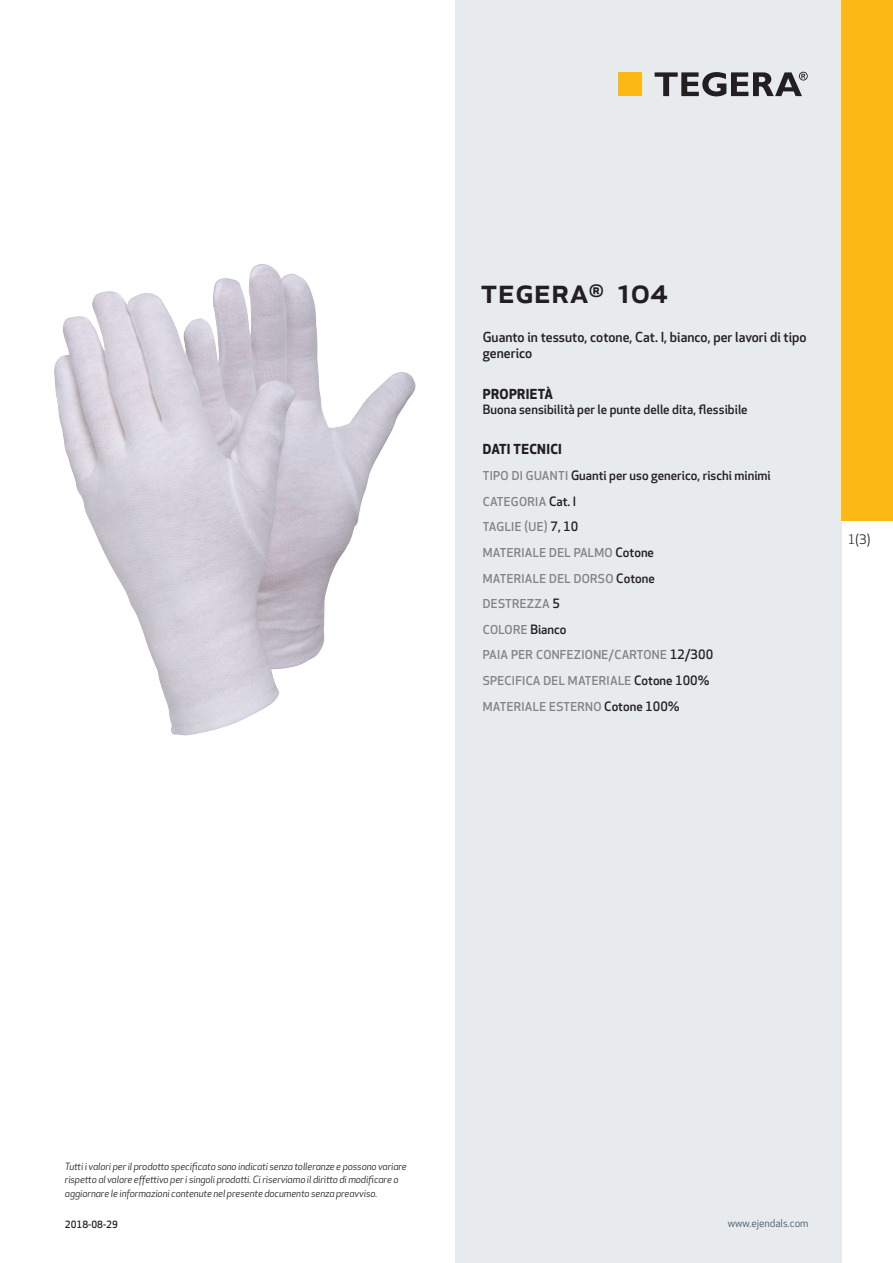
<style>
.page{position:relative;width:893px;height:1263px;background:#fff}
.page>*{position:absolute;margin:0;border:0;box-sizing:border-box;transform-origin:0 0}
.prodname{font:500 34.5px "Apex New";color:#231f20}
.Funktion_body{font:500 13.5px/16.5px "Apex New";color:#231f20}
.Funktion_body-2{font:700 13.5px "Apex New";letter-spacing:.025em;color:#231f20}
.t1{font:12.75px "Apex New";color:#231f20}
.Funktion_body-3{font:500 12.6px "Apex New";color:#231f20}
.Funktion_body-4{font:500 12px "Apex New";letter-spacing:.025em;color:#808285}
.t2{font:10.5px "Apex New";color:#405968}
.t3{font:italic 9.75px/13.5px "Apex New";letter-spacing:-.01em;color:#231f20}
.Sidfot_datum{font:500 9.75px "Apex New";color:#231f20}
.s1{font-size:12px;color:#808285}
.s2{font-size:12.6px;color:#231f20}
</style>
<div class="page">
<div style="left:455px;top:0;width:387px;height:1263px;background:#e8ebee"></div>
<div style="left:842px;top:0;width:51px;height:520px;background:#fcb814"></div>
<img style="left:54px;top:264px;width:331px;height:472px">
<div style="left:618px;top:72px;width:24px;height:24px;background:#fcb814"></div>
<svg style="left:655px;top:72px;width:153px;height:24px"></svg>
<p class="prodname" style="left:480px;top:267px;width:189px">TEGERA<sup>®</sup> 104</p>
<p class="Funktion_body" style="left:483px;top:328px;width:325px">Guanto in tessuto, cotone, Cat. I, bianco, per lavori di tipo generico</p>
<p class="Funktion_body-2" style="left:483px;top:384px;width:72px">PROPRIETÀ</p>
<p class="Funktion_body-3" style="left:483px;top:401px;width:266px">Buona sensibilità per le punte delle dita, flessibile</p>
<p class="Funktion_body-2" style="left:483px;top:440px;width:81px">DATI TECNICI</p>
<p class="Funktion_body-3" style="left:483px;top:467px;width:289px"><span class="s1">TIPO DI GUANTI</span> Guanti per uso generico, rischi minimi</p>
<p class="Funktion_body-4" style="left:483px;top:493px;width:95px">CATEGORIA <span class="s2">Cat. I</span></p>
<p class="Funktion_body-4" style="left:483px;top:519px;width:97px">TAGLIE (UE) <span class="s2">7, 10</span></p>
<p class="Funktion_body-4" style="left:483px;top:544px;width:173px">MATERIALE DEL PALMO <span class="s2">Cotone</span></p>
<p class="Funktion_body-4" style="left:483px;top:570px;width:173px">MATERIALE DEL DORSO <span class="s2">Cotone</span></p>
<p class="Funktion_body-4" style="left:483px;top:596px;width:79px">DESTREZZA <span class="s2">5</span></p>
<p class="Funktion_body-4" style="left:483px;top:621px;width:85px">COLORE <span class="s2">Bianco</span></p>
<p class="Funktion_body-4" style="left:483px;top:647px;width:232px">PAIA PER CONFEZIONE/CARTONE <span class="s2">12/300</span></p>
<p class="Funktion_body-4" style="left:483px;top:673px;width:228px">SPECIFICA DEL MATERIALE <span class="s2">Cotone 100%</span></p>
<p class="Funktion_body-4" style="left:483px;top:698px;width:198px">MATERIALE ESTERNO <span class="s2">Cotone 100%</span></p>
<p class="t1" style="left:848px;top:531px;width:24px">1(3)</p>
<p class="t3" style="left:65px;top:1159px;width:343px">Tutti i valori per il prodotto specificato sono indicati senza tolleranze e possono variare rispetto al valore effettivo per i singoli prodotti. Ci riserviamo il diritto di modificare o aggiornare le informazioni contenute nel presente documento senza preavviso.</p>
<p class="Sidfot_datum" style="left:65px;top:1218px;width:54px">2018-08-29</p>
<p class="t2" style="left:728px;top:1217px;width:82px">www.ejendals.com</p>
</div>
